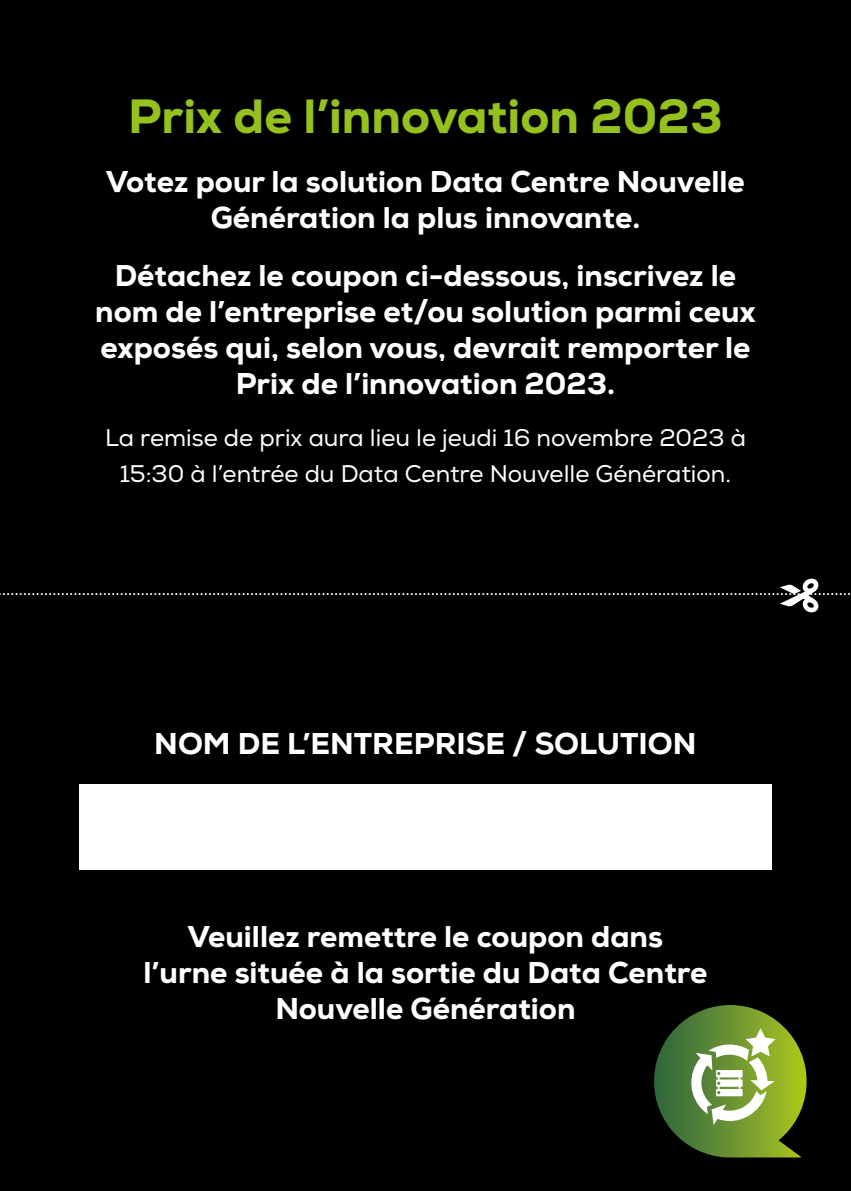
<style>
.page{position:relative;width:851px;height:1191px;background:#fff}
.page>*{position:absolute;margin:0;border:0;box-sizing:border-box;transform-origin:0 0}
.t1{font:800 48px "Nexa";color:#95c11f}
.t2{font:800 30px/36px "Nexa";color:#fff;text-align:center}
.t3{font:24px/36px "Nexa";color:#fff;text-align:center}
</style>
<div class="page">
<div style="left:0;top:0;width:850px;height:1191px;background:#000"></div>
<div style="left:79px;top:784px;width:692px;height:85px;background:#fff"></div>
<svg style="left:654px;top:1005px;width:153px;height:152px"></svg>
<svg style="left:0;top:578px;width:851px;height:34px"></svg>
<h1 class="t1" style="left:128px;top:86px;width:596px">Prix de l’innovation 2023</h1>
<p class="t2" style="left:106px;top:163px;width:640px">Votez pour la solution Data Centre Nouvelle<br>Génération la plus innovante.</p>
<p class="t2" style="left:95px;top:258px;width:662px">Détachez le coupon ci-dessous, inscrivez le nom de l’entreprise et/ou solution parmi ceux exposés qui, selon vous, devrait remporter le Prix de l’innovation 2023.</p>
<p class="t3" style="left:105px;top:420px;width:642px">La remise de prix aura lieu le jeudi 16 novembre 2023 à<br>15:30 à l’entrée du Data Centre Nouvelle Génération.</p>
<p class="t2" style="left:154px;top:725px;width:543px">NOM DE L’ENTREPRISE / SOLUTION</p>
<p class="t2" style="left:143px;top:918px;width:565px">Veuillez remettre le coupon dans l’urne située à la sortie du Data Centre<br>Nouvelle Génération</p>
</div>
